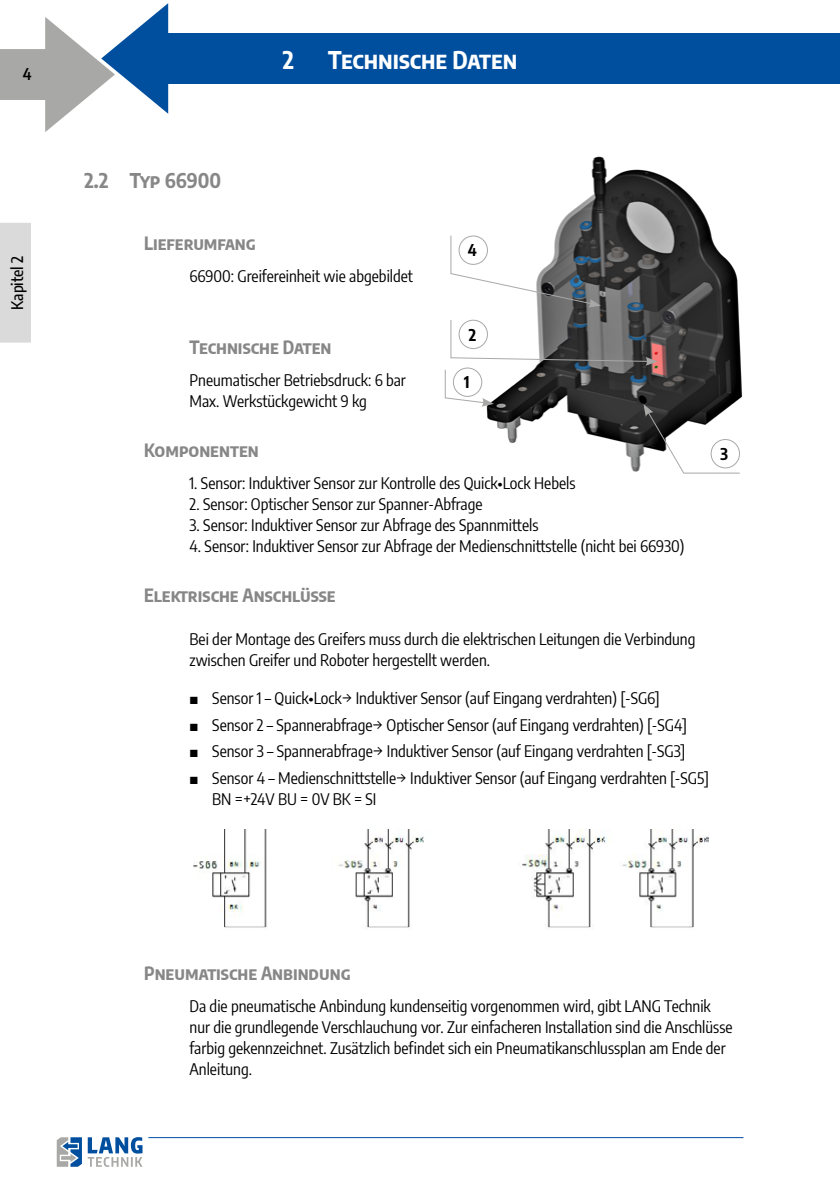
<style>
.page{position:relative;width:840px;height:1191px;background:#fff}
.page>*{position:absolute;margin:0;border:0;box-sizing:border-box;transform-origin:0 0}
.t1{font:700 24px "Encode Sans Condensed";color:#fff}
.t2{font:700 20px "Encode Sans Condensed";color:#878787}
.t3{font:700 18px "Encode Sans Condensed";color:#878787}
.t4{font:16px/21px "Encode Sans Condensed";color:#000}
.t5{font:500 16px "Encode Sans Condensed";color:#000}
.t6{font:700 16px "Encode Sans Condensed";color:#000}
.t7{font:600 16px "Encode Sans Condensed";color:#000}
</style>
<div class="page">
<div style="left:162px;top:33px;width:677px;height:51px;background:#004f9f"></div>
<svg style="left:0;top:3px;width:169px;height:129px"></svg>
<hr style="left:148px;top:1137px;width:595px;height:1px;background:#004f9f">
<svg style="left:88px;top:1137px;width:54px;height:29px"></svg>
<svg style="left:57px;top:1137px;width:25px;height:29px"></svg>
<div style="left:0;top:63px;width:57px;height:21px;background:#a8a8a7"></div>
<div style="left:0;top:222px;width:31px;height:121px;background:#dadada"></div>
<hr style="left:0;top:342px;width:31px;height:1px;background:#fff">
<hr style="left:0;top:222px;width:31px;height:1px;background:#fff">
<img style="left:522px;top:829px;width:185px;height:99px">
<img style="left:537px;top:156px;width:206px;height:243px">
<svg style="left:444px;top:319px;width:296px;height:155px"></svg>
<svg style="left:450px;top:235px;width:150px;height:72px"></svg>
<div style="left:453px;top:368px;width:29px;height:29px;border:1px solid #a8a8a7;border-radius:50%"></div>
<div style="left:710px;top:439px;width:29px;height:29px;border:1px solid #a8a8a7;border-radius:50%"></div>
<div style="left:458px;top:320px;width:29px;height:29px;border:1px solid #a8a8a7;border-radius:50%"></div>
<div style="left:458px;top:236px;width:29px;height:29px;border:1px solid #a8a8a7;border-radius:50%"></div>
<img style="left:193px;top:829px;width:231px;height:99px">
<p class="t7" style="left:23px;top:62px;width:10px">4</p>
<p class="t5" style="left:6px;top:310px;width:55px;rotate:-90deg">Kapitel 2</p>
<h1 class="t1" style="left:283px;top:42px;width:13px">2</h1>
<h1 class="t1" style="left:328px;top:42px;width:190px">Technische Daten</h1>
<p class="t2" style="left:84px;top:166px;width:138px">2.2 Typ 66900</p>
<p class="t3" style="left:144px;top:229px;width:113px">Lieferumfang</p>
<p class="t4" style="left:189px;top:265px;width:225px">66900: Greifereinheit wie abgebildet</p>
<p class="t6" style="left:467px;top:238px;width:10px">4</p>
<p class="t6" style="left:468px;top:322px;width:9px">2</p>
<p class="t3" style="left:189px;top:333px;width:143px">Technische Daten</p>
<p class="t4" style="left:189px;top:369px;width:218px">Pneumatischer Betriebsdruck: 6 bar<br>Max. Werkstückgewicht 9 kg</p>
<p class="t3" style="left:144px;top:437px;width:116px">Komponenten</p>
<p class="t4" style="left:189px;top:472px;width:387px">1. Sensor: Induktiver Sensor zur Kontrolle des Quick•Lock Hebels</p>
<p class="t4" style="left:189px;top:493px;width:294px">2. Sensor: Optischer Sensor zur Spanner-Abfrage</p>
<p class="t4" style="left:189px;top:514px;width:350px">3. Sensor: Induktiver Sensor zur Abfrage des Spannmittels</p>
<p class="t4" style="left:189px;top:535px;width:496px">4. Sensor: Induktiver Sensor zur Abfrage der Medienschnittstelle (nicht bei 66930)</p>
<p class="t3" style="left:144px;top:582px;width:193px">Elektrische Anschlüsse</p>
<p class="t4" style="left:189px;top:628px;width:507px">Bei der Montage des Greifers muss durch die elektrischen Leitungen die Verbindung zwischen Greifer und Roboter hergestellt werden.</p>
<p class="t4" style="left:212px;top:684px;width:498px;line-height:26.6px">Sensor 1 – Quick•Lock→ Induktiver Sensor (auf Eingang verdrahten) [-SG6]<br>Sensor 2 – Spannerabfrage→ Optischer Sensor (auf Eingang verdrahten) [-SG4] Sensor 3 – Spannerabfrage→ Induktiver Sensor (auf Eingang verdrahten [-SG3] Sensor 4 – Medienschnittstelle→ Induktiver Sensor (auf Eingang verdrahten [-SG5]</p>
<p class="t4" style="left:212px;top:788px;width:166px">BN =+24V BU = 0V BK = SI</p>
<p class="t6" style="left:464px;top:370px;width:7px">1</p>
<p class="t6" style="left:720px;top:442px;width:9px">3</p>
<p class="t3" style="left:144px;top:959px;width:208px">Pneumatische Anbindung</p>
<p class="t4" style="left:189px;top:995px;width:544px">Da die pneumatische Anbindung kundenseitig vorgenommen wird, gibt LANG Technik nur die grundlegende Verschlauchung vor. Zur einfacheren Installation sind die Anschlüsse farbig gekennzeichnet. Zusätzlich befindet sich ein Pneumatikanschlussplan am Ende der Anleitung.</p>
</div>
